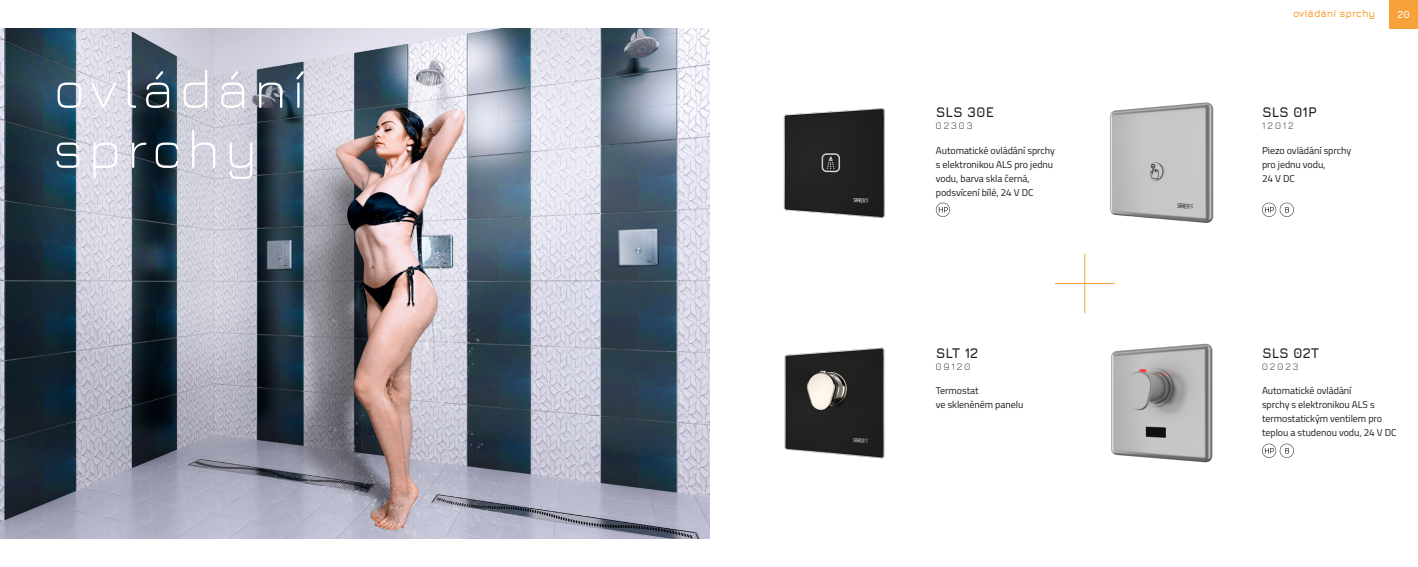
<style>
.page{position:relative;width:1418px;height:567px;background:#fff}
.page>*{position:absolute;margin:0;border:0;box-sizing:border-box;transform-origin:0 0}
.t1{font:300 55px/60px "Jura";letter-spacing:.1em;color:#fff}
.t2{font:700 14px "Jura";letter-spacing:-.005em;color:#1d1d1b}
.t3{font:10px/14px "Titillium";letter-spacing:-.005em;color:#1d1d1b}
.t4{font:300 10px "Jura";letter-spacing:.2em;color:#1d1d1b}
.t5{font:700 10px "Jura";letter-spacing:-.005em;color:#f6a238}
.t6{font:700 10px "Jura";color:#fff}
</style>
<div class="page">
<div style="left:1389px;top:0;width:28px;height:28px;background:#f6a238"></div>
<img style="left:0;top:28px;width:709px;height:511px">
<hr style="left:1054px;top:283px;width:60px;height:1px;background:#f6a238">
<hr style="left:1084px;top:254px;width:1px;height:59px;background:#f6a238">
<img style="left:783px;top:108px;width:102px;height:110px">
<img style="left:1110px;top:102px;width:104px;height:121px">
<img style="left:1111px;top:343px;width:102px;height:120px">
<svg style="left:935px;top:203px;width:15px;height:14px"></svg>
<svg style="left:1262px;top:203px;width:31px;height:14px"></svg>
<svg style="left:1262px;top:444px;width:31px;height:14px"></svg>
<img style="left:784px;top:347px;width:101px;height:112px">
<h1 class="t1" style="left:53px;top:55px;width:253px">ovládání sprchy</h1>
<p class="t5" style="left:1292px;top:7px;width:84px">ovládání sprchy</p>
<p class="t6" style="left:1397px;top:7px;width:14px">20</p>
<h2 class="t2" style="left:935px;top:102px;width:60px">SLS 30E</h2>
<h2 class="t2" style="left:1261px;top:102px;width:56px">SLS 01P</h2>
<p class="t4" style="left:935px;top:119px;width:38px">02303</p>
<p class="t4" style="left:1261px;top:119px;width:33px">12012</p>
<p class="t3" style="left:935px;top:142px;width:120px">Automatické ovládání sprchy s elektronikou ALS pro jednu vodu, barva skla černá, podsvícení bílé, 24 V DC</p>
<p class="t3" style="left:1261px;top:142px;width:91px">Piezo ovládání sprchy pro jednu vodu,<br>24 V DC</p>
<h2 class="t2" style="left:935px;top:343px;width:44px">SLT 12</h2>
<p class="t4" style="left:935px;top:360px;width:36px">09120</p>
<h2 class="t2" style="left:1261px;top:343px;width:59px">SLS 02T</h2>
<p class="t4" style="left:1261px;top:360px;width:38px">02023</p>
<p class="t3" style="left:935px;top:383px;width:89px">Termostat<br>ve skleněném panelu</p>
<p class="t3" style="left:1261px;top:383px;width:136px">Automatické ovládání<br>sprchy s elektronikou ALS s termostatickým ventilem pro teplou a studenou vodu, 24 V DC</p>
</div>
